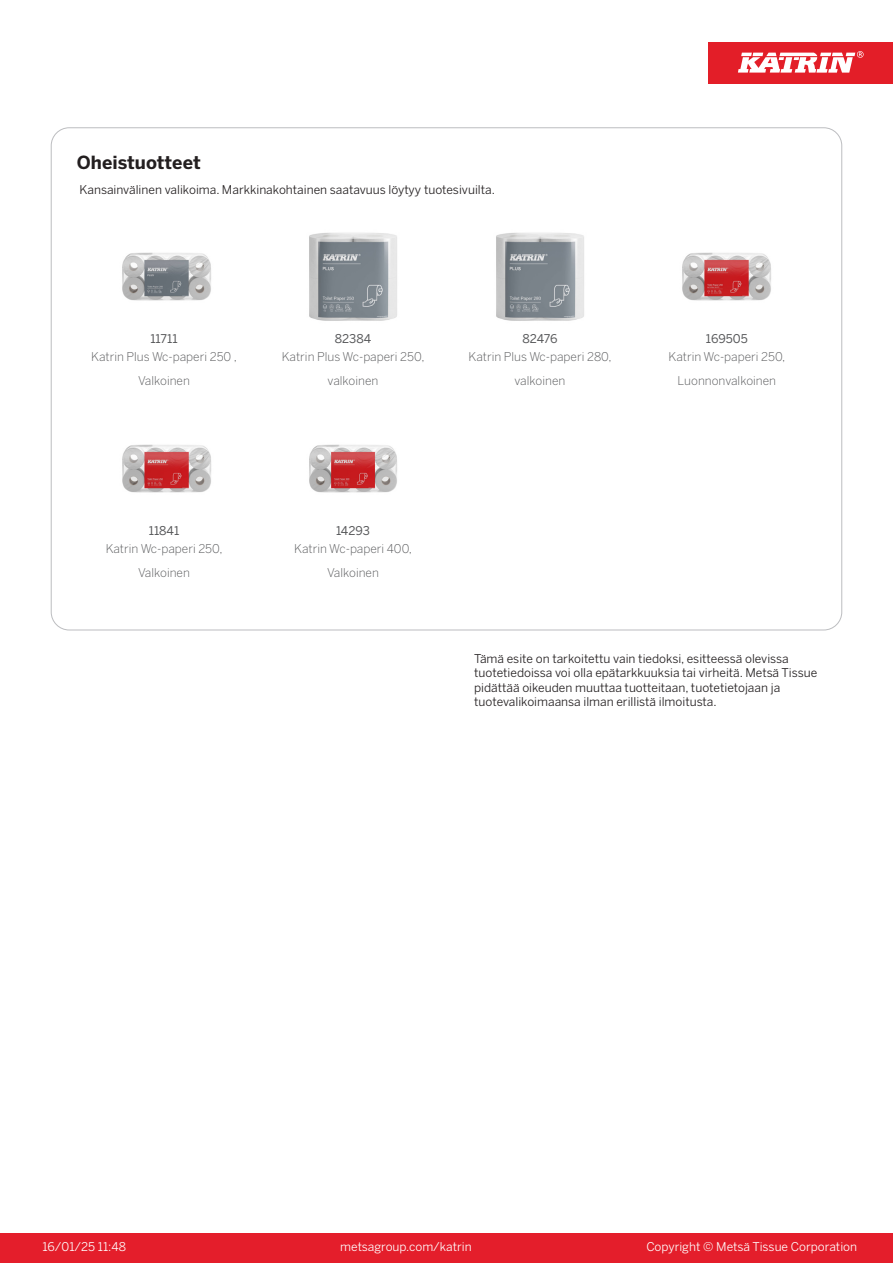
<style>
.page{position:relative;width:893px;height:1263px;background:#fff}
.page>*{position:absolute;margin:0;border:0;box-sizing:border-box;transform-origin:0 0}
.T_TableHeader{font:700 18px "Benton Sans";color:#231f20}
.Disclaimer{font:12px/14.4px "Benton Sans";color:#231f20}
.T_RelatedName{font:300 12px/24px "Benton Sans";color:#57585a;text-align:center}
.T_TableBody{font:12px "Benton Sans";color:#231f20}
.t1{font:12px "Benton Sans";color:#fff}
.T_RelatedCode{font:12px "Benton Sans";color:#57585a}
</style>
<div class="page">
<div style="left:0;top:1233px;width:893px;height:30px;background:#e41e2b"></div>
<div style="left:708px;top:43px;width:185px;height:41px;background:#e31e28"></div>
<svg style="left:738px;top:51px;width:126px;height:22px"></svg>
<img style="left:122px;top:252px;width:89px;height:49px">
<img style="left:309px;top:232px;width:88px;height:89px">
<img style="left:496px;top:232px;width:88px;height:89px">
<img style="left:682px;top:252px;width:89px;height:49px">
<img style="left:122px;top:444px;width:89px;height:49px">
<img style="left:309px;top:444px;width:88px;height:49px">
<p class="T_TableHeader" style="left:77px;top:151px;width:125px">Oheistuotteet</p>
<p class="T_TableBody" style="left:80px;top:183px;width:417px">Kansainvälinen valikoima. Markkinakohtainen saatavuus löytyy tuotesivuilta.</p>
<p class="T_RelatedCode" style="left:150px;top:331px;width:29px">11711</p>
<p class="T_RelatedCode" style="left:335px;top:331px;width:38px">82384</p>
<p class="T_RelatedCode" style="left:522px;top:331px;width:36px">82476</p>
<p class="T_RelatedCode" style="left:706px;top:331px;width:43px">169505</p>
<p class="T_RelatedName" style="left:91px;top:345px;width:147px">Katrin Plus Wc-paperi 250 ,<br>Valkoinen</p>
<p class="T_RelatedName" style="left:282px;top:345px;width:144px">Katrin Plus Wc-paperi 250, valkoinen</p>
<p class="T_RelatedName" style="left:469px;top:345px;width:145px">Katrin Plus Wc-paperi 280, valkoinen</p>
<p class="T_RelatedName" style="left:669px;top:345px;width:118px">Katrin Wc-paperi 250,<br>Luonnonvalkoinen</p>
<p class="T_RelatedCode" style="left:149px;top:524px;width:32px">11841</p>
<p class="T_RelatedCode" style="left:336px;top:524px;width:35px">14293</p>
<p class="T_RelatedName" style="left:106px;top:537px;width:118px">Katrin Wc-paperi 250,<br>Valkoinen</p>
<p class="T_RelatedName" style="left:294px;top:537px;width:119px">Katrin Wc-paperi 400,<br>Valkoinen</p>
<p class="Disclaimer" style="left:474px;top:651px;width:345px">Tämä esite on tarkoitettu vain tiedoksi, esitteessä olevissa tuotetiedoissa voi olla epätarkkuuksia tai virheitä. Metsä Tissue pidättää oikeuden muuttaa tuotteitaan, tuotetietojaan ja tuotevalikoimaansa ilman erillistä ilmoitusta.</p>
<p class="t1" style="left:43px;top:1239px;width:85px">16/01/25 11:48</p>
<p class="t1" style="left:340px;top:1239px;width:133px">metsagroup.com/katrin</p>
<p class="t1" style="left:646px;top:1239px;width:212px">Copyright © Metsä Tissue Corporation</p>
</div>
